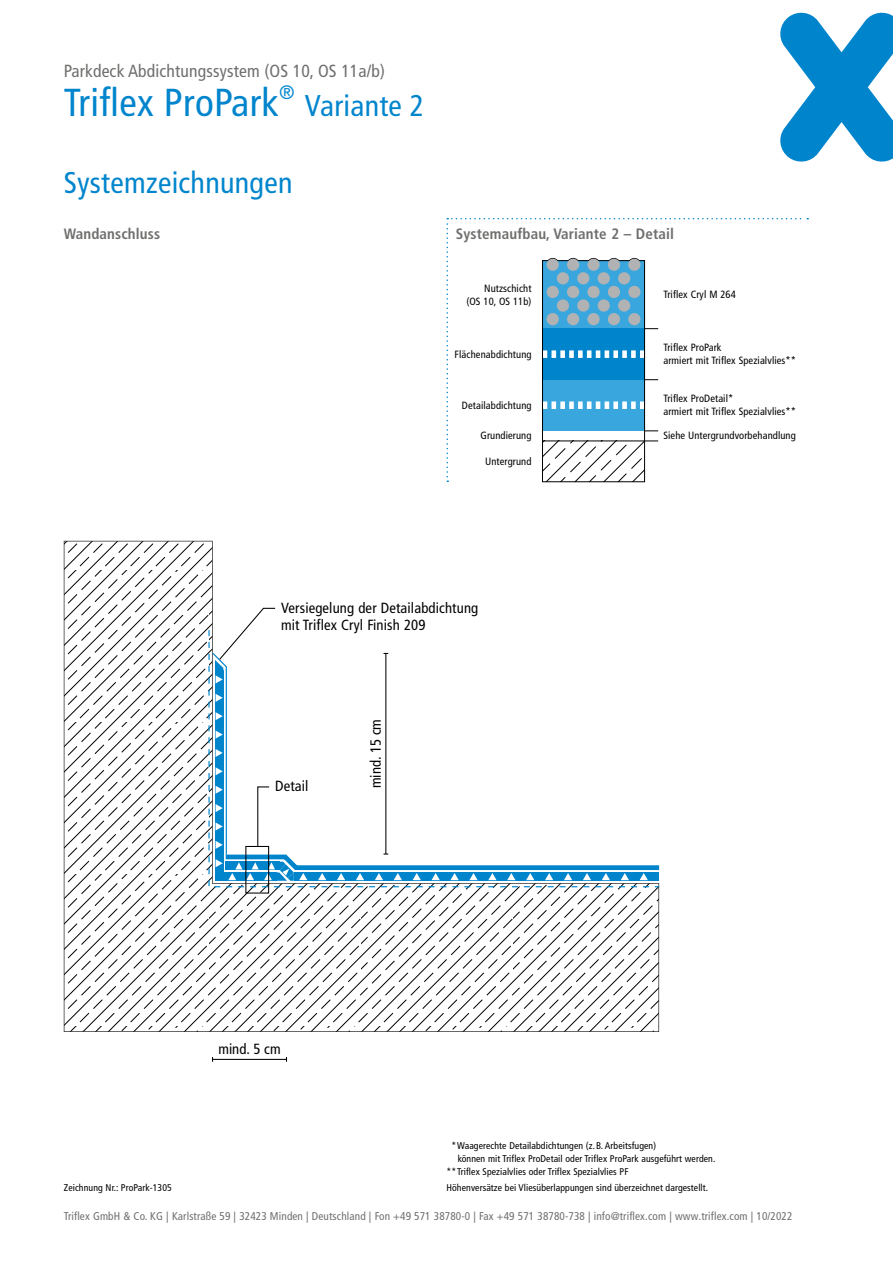
<style>
.page{position:relative;width:893px;height:1263px;background:#fff}
.page>*{position:absolute;margin:0;border:0;box-sizing:border-box;transform-origin:0 0}
.t1{font:condensed 39px "Frutiger LT Pro";letter-spacing:.01em;color:#0085cd}
.t2{font:condensed 30px "Frutiger LT Pro";letter-spacing:.01em;color:#0085cd}
.t3{font:condensed 17.55px "Frutiger LT Pro";letter-spacing:.01em;color:#6f6f6e}
.t4{font:700 condensed 15px "Frutiger LT Pro";letter-spacing:.01em;color:#6f6f6e}
.t5{font:condensed 14.7px/17.9px "Frutiger LT Pro";letter-spacing:.01em;color:#000}
.t6{font:condensed 11.25px "Frutiger LT Pro";letter-spacing:.01em;color:#6f6f6e}
.t7{font:condensed 10.5px/12.8px "Frutiger LT Pro";letter-spacing:.01em;color:#000}
.t8{font:condensed 9.75px/12.8px "Frutiger LT Pro";letter-spacing:.01em;color:#000}
.s1{color:#fff}
</style>
<div class="page">
<svg style="left:780px;top:13px;width:113px;height:149px"></svg>
<svg style="left:64px;top:541px;width:595px;height:491px"></svg>
<svg style="left:208px;top:629px;width:451px;height:259px"></svg>
<div style="left:245px;top:846px;width:24px;height:47px;border:1px solid #000"></div>
<hr style="left:213px;top:1059px;width:73px;height:1px;background:#000">
<svg style="left:211px;top:607px;width:448px;height:274px"></svg>
<svg style="left:446px;top:218px;width:362px;height:264px"></svg>
<h3 class="t3" style="left:64px;top:61px;width:323px">Parkdeck Abdichtungssystem (OS 10, OS 11a/b)</h3>
<h1 class="t1" style="left:64px;top:80px;width:233px">Triflex ProPark<sup>®</sup></h1>
<h2 class="t2" style="left:305px;top:88px;width:121px">Variante 2</h2>
<h2 class="t2" style="left:64px;top:165px;width:230px">Systemzeichnungen</h2>
<h3 class="t4" style="left:64px;top:224px;width:98px">Wandanschluss</h3>
<h3 class="t4" style="left:456px;top:224px;width:220px">Systemaufbau, Variante 2 – Detail</h3>
<p class="t7" style="left:466px;top:282px;width:67px;text-align:right">Nutzschicht<br>(OS 10, OS 11b)</p>
<p class="t7" style="left:663px;top:288px;width:74px">Triflex Cryl M 264</p>
<p class="t7" style="left:455px;top:348px;width:78px">Flächenabdichtung</p>
<p class="t7" style="left:663px;top:341px;width:134px">Triflex ProPark<br>armiert mit Triflex Spezialvlies**</p>
<p class="t7" style="left:462px;top:399px;width:71px">Detailabdichtung</p>
<p class="t7" style="left:663px;top:392px;width:134px">Triflex ProDetail*<br>armiert mit Triflex Spezialvlies**</p>
<p class="t7" style="left:480px;top:429px;width:53px">Grundierung</p>
<p class="t7" style="left:485px;top:455px;width:48px">Untergrund</p>
<p class="t7" style="left:663px;top:429px;width:134px">Siehe Untergrundvorbehandlung</p>
<h3 class="t5" style="left:281px;top:599px;width:199px">Versiegelung der Detailabdichtung mit Triflex Cryl Finish 209</h3>
<h3 class="t5" style="left:275px;top:777px;width:35px">Detail</h3>
<h3 class="t5" style="left:367px;top:788px;width:71px;rotate:-90deg">mind. 15 cm</h3>
<h3 class="t5" style="left:218px;top:1040px;width:64px">mind. 5 cm</h3>
<p class="t8" style="left:64px;top:1181px;width:110px">Zeichnung Nr.: ProPark-1305</p>
<p class="t8" style="left:446px;top:1140px;width:270px"><span class="s1">*</span>*Waagerechte Detailabdichtungen (z.B. Arbeitsfugen)<br><span class="s1">**</span> können mit Triflex ProDetail oder Triflex ProPark ausgeführt werden. **Triflex Spezialvlies oder Triflex Spezialvlies PF</p>
<p class="t8" style="left:446px;top:1181px;width:263px">Höhenversätze bei Vliesüberlappungen sind überzeichnet dargestellt.</p>
<p class="t6" style="left:64px;top:1210px;width:730px">Triflex GmbH &amp; Co. KG | Karlstraße 59 | 32423 Minden | Deutschland | Fon +49 571 38780-0 | Fax +49 571 38780-738 | info@triflex.com | www.triflex.com | 10/2022</p>
</div>
